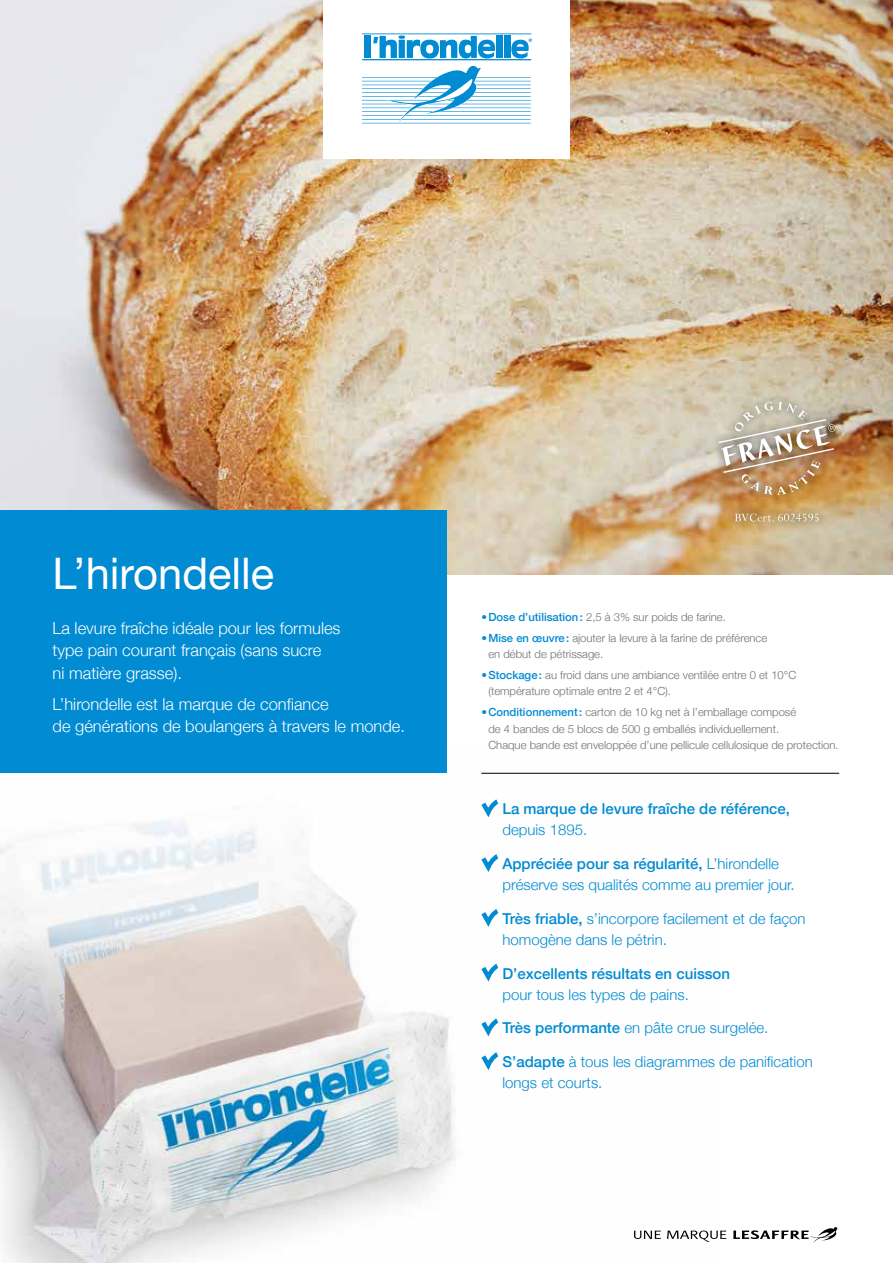
<style>
.page{position:relative;width:893px;height:1263px;background:#fff}
.page>*{position:absolute;margin:0;border:0;box-sizing:border-box;transform-origin:0 0}
.t1{font:43.5px "Helvetica Neue";color:#fff}
.t2{font:300 16.5px/22.5px "Helvetica Neue";color:#fff}
.t3{font:300 15px/21px "Helvetica Neue";color:#008bd2}
.t4{font:500 15px "Helvetica Neue";color:#008bd2}
.t5{font:300 11.25px/16.5px "Helvetica Neue";color:#6f6f6e}
.s1{font-weight:500;color:#008bd2}
.s2{font-weight:500}
</style>
<div class="page">
<hr style="left:481px;top:773px;width:358px;height:1px;background:#000">
<img style="left:0;top:0;width:893px;height:575px">
<img style="left:0;top:744px;width:721px;height:519px">
<div style="left:710px;top:392px;width:134px;height:139px;background:#000;opacity:.75"></div>
<img style="left:719px;top:402px;width:117px;height:93px">
<svg style="left:735px;top:514px;width:84px;height:8px"></svg>
<div style="left:323px;top:0;width:247px;height:158px;background:#fff"></div>
<div style="left:0;top:510px;width:446px;height:263px;background:#008bd2"></div>
<hr style="left:362px;top:33px;width:169px;height:1px;background:#008bd2">
<div style="left:365px;top:36px;width:6px;height:22px;background:#008bd2"></div>
<div style="left:496px;top:36px;width:6px;height:22px;background:#008bd2"></div>
<div style="left:504px;top:36px;width:6px;height:22px;background:#008bd2"></div>
<svg style="left:373px;top:36px;width:122px;height:22px"></svg>
<hr style="left:362px;top:59px;width:169px;height:1px;background:#008bd2">
<svg style="left:511px;top:38px;width:21px;height:20px"></svg>
<svg style="left:362px;top:66px;width:169px;height:58px"></svg>
<svg style="left:733px;top:1227px;width:105px;height:16px"></svg>
<svg style="left:634px;top:1230px;width:27px;height:9px"></svg>
<svg style="left:667px;top:1230px;width:59px;height:12px"></svg>
<svg style="left:477px;top:797px;width:25px;height:25px"></svg>
<svg style="left:477px;top:852px;width:25px;height:25px"></svg>
<svg style="left:477px;top:906px;width:25px;height:26px"></svg>
<svg style="left:477px;top:961px;width:25px;height:26px"></svg>
<svg style="left:477px;top:1016px;width:25px;height:25px"></svg>
<svg style="left:477px;top:1050px;width:25px;height:25px"></svg>
<h1 class="t1" style="left:53px;top:542px;width:223px">L’hirondelle</h1>
<h2 class="t2" style="left:53px;top:615px;width:289px">La levure fraîche idéale pour les formules type pain courant français (sans sucre<br>ni matière grasse).</h2>
<h2 class="t2" style="left:53px;top:691px;width:354px">L’hirondelle est la marque de confiance<br>de générations de boulangers à travers le monde.</h2>
<p class="t5" style="left:481px;top:608px;width:246px"><span class="s1">• Dose d’utilisation:</span> 2,5 à 3% sur poids de farine.</p>
<p class="t5" style="left:488px;top:628px;width:280px;text-indent:-7px"><span class="s1">• Mise en œuvre:</span> ajouter la levure à la farine de préférence en début de pétrissage.</p>
<p class="t5" style="left:488px;top:666px;width:309px;text-indent:-7px"><span class="s1">• Stockage:</span> au froid dans une ambiance ventilée entre 0 et 10°C (température optimale entre 2 et 4°C).</p>
<p class="t5" style="left:488px;top:703px;width:352px;text-indent:-7px"><span class="s1">• Conditionnement:</span> carton de 10 kg net à l’emballage composé<br>de 4 bandes de 5 blocs de 500 g emballés individuellement.<br>Chaque bande est enveloppée d’une pellicule cellulosique de protection.</p>
<h3 class="t4" style="left:502px;top:797px;width:289px">La marque de levure fraîche de référence,</h3>
<h3 class="t3" style="left:502px;top:818px;width:86px">depuis 1895.</h3>
<h3 class="t3" style="left:502px;top:852px;width:294px"><span class="s2">Appréciée pour sa régularité,</span> L’hirondelle préserve ses qualités comme au premier jour.</h3>
<h3 class="t3" style="left:502px;top:907px;width:305px"><span class="s2">Très friable,</span> s’incorpore facilement et de façon homogène dans le pétrin.</h3>
<h3 class="t4" style="left:502px;top:961px;width:229px">D’excellents résultats en cuisson</h3>
<h3 class="t3" style="left:502px;top:983px;width:188px">pour tous les types de pains.</h3>
<h3 class="t3" style="left:502px;top:1016px;width:267px"><span class="s2">Très performante</span> en pâte crue surgelée.</h3>
<h3 class="t3" style="left:502px;top:1050px;width:312px"><span class="s2">S’adapte</span> à tous les diagrammes de panification longs et courts.</h3>
</div>
